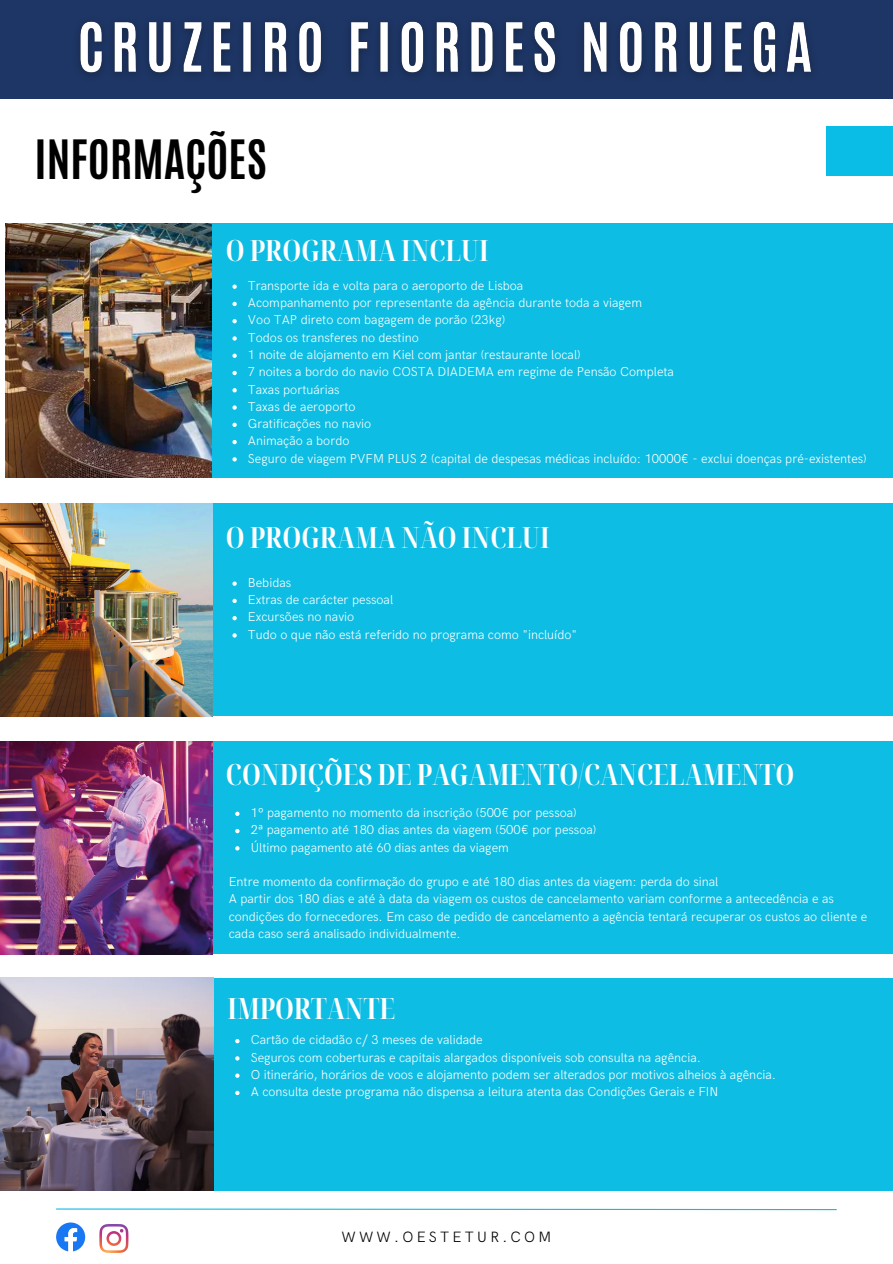
<style>
.page{position:relative;width:893px;height:1264px;background:#fff}
.page>*{position:absolute;margin:0;border:0;box-sizing:border-box;transform-origin:0 0}
.t1{font:700 45.3px "Antonio";color:#000}
.t2{font:700 extra-condensed 29.25px "Noto Serif Display";color:#fff}
.t3{font:300 15px "HK Grotesk";letter-spacing:.215em;color:#000}
.t4{font:300 12.9px/17.2px "HK Grotesk";color:#fff}
</style>
<div class="page">
<img style="left:6px;top:223px;width:207px;height:254px">
<div style="left:213px;top:223px;width:679px;height:254px;background:#0dbde3"></div>
<div style="left:826px;top:126px;width:66px;height:50px;background:#0abde6"></div>
<svg style="left:56px;top:1208px;width:781px;height:2px;background:#78daef"></svg>
<div style="left:213px;top:502px;width:679px;height:213px;background:#0dbde3"></div>
<img style="left:0;top:503px;width:213px;height:213px">
<div style="left:211px;top:741px;width:681px;height:213px;background:#0dbde3"></div>
<img style="left:0;top:741px;width:213px;height:213px">
<div style="left:213px;top:977px;width:679px;height:213px;background:#0dbde3"></div>
<img style="left:1px;top:977px;width:213px;height:213px">
<div style="left:0;top:0;width:892px;height:99px;background:#1e3665"></div>
<svg style="left:56px;top:1222px;width:29px;height:29px"></svg>
<svg style="left:99px;top:1224px;width:29px;height:28px"></svg>
<svg style="left:232px;top:284px;width:5px;height:5px"></svg>
<svg style="left:232px;top:302px;width:5px;height:4px"></svg>
<svg style="left:232px;top:319px;width:5px;height:4px"></svg>
<svg style="left:232px;top:336px;width:5px;height:4px"></svg>
<svg style="left:232px;top:353px;width:5px;height:5px"></svg>
<svg style="left:232px;top:371px;width:5px;height:4px"></svg>
<svg style="left:232px;top:388px;width:5px;height:4px"></svg>
<svg style="left:232px;top:405px;width:5px;height:5px"></svg>
<svg style="left:232px;top:422px;width:5px;height:5px"></svg>
<svg style="left:232px;top:440px;width:5px;height:4px"></svg>
<svg style="left:232px;top:457px;width:5px;height:4px"></svg>
<svg style="left:232px;top:581px;width:5px;height:5px"></svg>
<svg style="left:232px;top:598px;width:5px;height:5px"></svg>
<svg style="left:232px;top:616px;width:5px;height:4px"></svg>
<svg style="left:232px;top:633px;width:5px;height:4px"></svg>
<svg style="left:235px;top:811px;width:4px;height:5px"></svg>
<svg style="left:235px;top:829px;width:4px;height:4px"></svg>
<svg style="left:235px;top:846px;width:4px;height:4px"></svg>
<svg style="left:235px;top:1039px;width:4px;height:4px"></svg>
<svg style="left:235px;top:1056px;width:4px;height:4px"></svg>
<svg style="left:235px;top:1073px;width:4px;height:4px"></svg>
<svg style="left:235px;top:1090px;width:4px;height:5px"></svg>
<img style="left:79px;top:21px;width:733px;height:54px">
<p class="t1" style="left:35px;top:127px;width:233px">INFORMAÇÕES</p>
<p class="t2" style="left:226px;top:229px;width:264px">O PROGRAMA INCLUI</p>
<p class="t4" style="left:248px;top:277px;width:277px">Transporte ida e volta para o aeroporto de Lisboa</p>
<p class="t4" style="left:248px;top:295px;width:395px">Acompanhamento por representante da agência durante toda a viagem</p>
<p class="t4" style="left:248px;top:312px;width:259px">Voo TAP direto com bagagem de porão (23kg)</p>
<p class="t4" style="left:248px;top:329px;width:172px">Todos os transferes no destino</p>
<p class="t4" style="left:248px;top:346px;width:334px">1 noite de alojamento em Kiel com jantar (restaurante local)</p>
<p class="t4" style="left:248px;top:364px;width:427px">7 noites a bordo do navio COSTA DIADEMA em regime de Pensão Completa</p>
<p class="t4" style="left:248px;top:381px;width:93px">Taxas portuárias</p>
<p class="t4" style="left:248px;top:398px;width:109px">Taxas de aeroporto</p>
<p class="t4" style="left:248px;top:415px;width:125px">Gratificações no navio</p>
<p class="t4" style="left:248px;top:433px;width:103px">Animação a bordo</p>
<p class="t4" style="left:248px;top:450px;width:620px">Seguro de viagem PVFM PLUS 2 (capital de despesas médicas incluído: 10000€ - exclui doenças pré-existentes)</p>
<p class="t2" style="left:226px;top:516px;width:325px">O PROGRAMA NÃO INCLUI</p>
<p class="t4" style="left:248px;top:574px;width:45px">Bebidas</p>
<p class="t4" style="left:248px;top:591px;width:147px">Extras de carácter pessoal</p>
<p class="t4" style="left:248px;top:609px;width:108px">Excursões no navio</p>
<p class="t4" style="left:248px;top:626px;width:331px">Tudo o que não está referido no programa como "incluído"</p>
<p class="t2" style="left:226px;top:753px;width:570px">CONDIÇÕES DE PAGAMENTO/CANCELAMENTO</p>
<p class="t4" style="left:251px;top:804px;width:327px">1º pagamento no momento da inscrição (500€ por pessoa)</p>
<p class="t4" style="left:251px;top:821px;width:347px">2ª pagamento até 180 dias antes da viagem (500€ por pessoa)</p>
<p class="t4" style="left:251px;top:839px;width:259px">Último pagamento até 60 dias antes da viagem</p>
<p class="t4" style="left:229px;top:873px;width:491px">Entre momento da confirmação do grupo e até 180 dias antes da viagem: perda do sinal</p>
<p class="t4" style="left:229px;top:890px;width:640px">A partir dos 180 dias e até à data da viagem os custos de cancelamento variam conforme a antecedência e as condições do fornecedores. Em caso de pedido de cancelamento a agência tentará recuperar os custos ao cliente e cada caso será analisado individualmente.</p>
<p class="t2" style="left:227px;top:987px;width:169px">IMPORTANTE</p>
<p class="t4" style="left:251px;top:1031px;width:233px">Cartão de cidadão c/ 3 meses de validade</p>
<p class="t4" style="left:251px;top:1049px;width:451px">Seguros com coberturas e capitais alargados disponíveis sob consulta na agência.</p>
<p class="t4" style="left:251px;top:1066px;width:526px">O itinerário, horários de voos e alojamento podem ser alterados por motivos alheios à agência.</p>
<p class="t4" style="left:251px;top:1083px;width:469px">A consulta deste programa não dispensa a leitura atenta das Condições Gerais e FIN</p>
<p class="t3" style="left:341px;top:1228px;width:211px">WWW.OESTETUR.COM</p>
</div>
